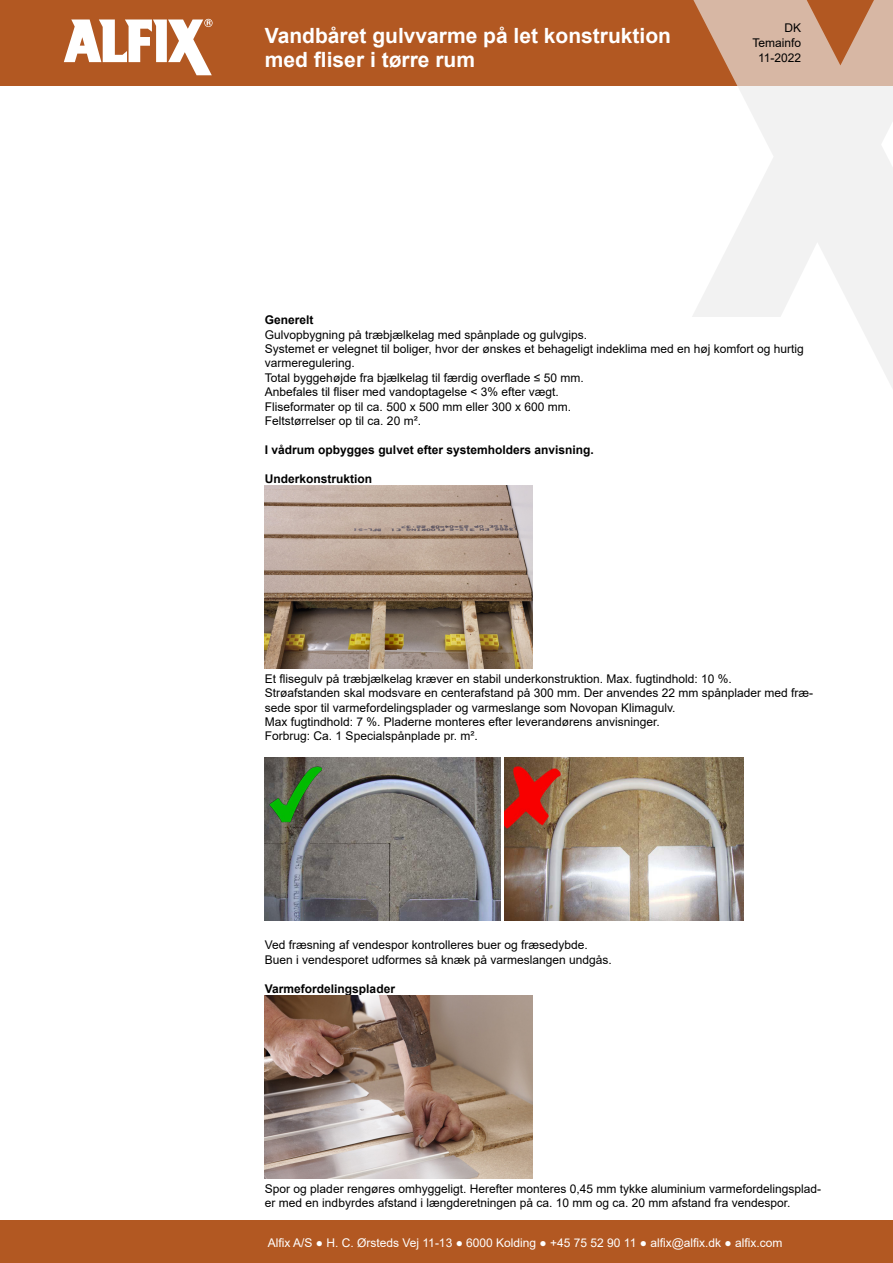
<style>
.page{position:relative;width:893px;height:1263px;background:#fff}
.page>*{position:absolute;margin:0;border:0;box-sizing:border-box;transform-origin:0 0}
.Brødtekst{font:700 21px/24px "Arial";color:#fff}
.Brødtekst-2{font:12px/14.4px "Arial";color:#000}
.Brødtekst-3{font:700 12px "Arial";color:#000}
.t1{font:12px "Arial";color:#fff}
</style>
<div class="page">
<div style="left:0;top:0;width:893px;height:85px;background:#b25822"></div>
<div style="left:0;top:1220px;width:893px;height:43px;background:#b25822"></div>
<svg style="left:691px;top:0;width:202px;height:388px"></svg>
<svg style="left:64px;top:19px;width:149px;height:56px"></svg>
<img style="left:265px;top:485px;width:268px;height:183px">
<img style="left:265px;top:758px;width:236px;height:162px">
<img style="left:505px;top:758px;width:238px;height:162px">
<img style="left:265px;top:995px;width:268px;height:183px">
<p class="Brødtekst" style="left:265px;top:24px;width:408px">Vandbåret gulvvarme på let konstruktion med fliser i tørre rum</p>
<p class="Brødtekst-2" style="left:785px;top:20px;width:18px">DK</p>
<p class="Brødtekst-2" style="left:753px;top:35px;width:50px">Temainfo</p>
<p class="Brødtekst-2" style="left:758px;top:50px;width:45px">11-2022</p>
<p class="Brødtekst-3" style="left:265px;top:311px;width:50px">Generelt</p>
<p class="Brødtekst-2" style="left:265px;top:327px;width:324px">Gulvopbygning på træbjælkelag med spånplade og gulvgips.</p>
<p class="Brødtekst-2" style="left:265px;top:341px;width:540px">Systemet er velegnet til boliger, hvor der ønskes et behageligt indeklima med en høj komfort og hurtig varmeregulering.</p>
<p class="Brødtekst-2" style="left:265px;top:370px;width:320px">Total byggehøjde fra bjælkelag til færdig overflade ≤ 50 mm.</p>
<p class="Brødtekst-2" style="left:265px;top:385px;width:295px">Anbefales til fliser med vandoptagelse &lt; 3% efter vægt.</p>
<p class="Brødtekst-2" style="left:265px;top:399px;width:308px">Fliseformater op til ca. 500 x 500 mm eller 300 x 600 mm.</p>
<p class="Brødtekst-2" style="left:265px;top:413px;width:158px">Feltstørrelser op til ca. 20 m².</p>
<p class="Brødtekst-3" style="left:265px;top:441px;width:330px">I vådrum opbygges gulvet efter systemholders anvisning.</p>
<p class="Brødtekst-3" style="left:265px;top:470px;width:109px">Underkonstruktion</p>
<p class="Brødtekst-2" style="left:265px;top:671px;width:468px">Et flisegulv på træbjælkelag kræver en stabil underkonstruktion. Max. fugtindhold: 10 %.</p>
<p class="Brødtekst-2" style="left:265px;top:686px;width:550px">Strøafstanden skal modsvare en centerafstand på 300 mm. Der anvendes 22 mm spånplader med fræ&shy;sede spor til varmefordelingsplader og varmeslange som Novopan Klimagulv.</p>
<p class="Brødtekst-2" style="left:265px;top:714px;width:396px">Max fugtindhold: 7 %. Pladerne monteres efter leverandørens anvisninger.</p>
<p class="Brødtekst-2" style="left:265px;top:729px;width:214px">Forbrug: Ca. 1 Specialspånplade pr. m².</p>
<p class="Brødtekst-2" style="left:265px;top:938px;width:324px">Ved fræsning af vendespor kontrolleres buer og fræsedybde.</p>
<p class="Brødtekst-2" style="left:265px;top:952px;width:348px">Buen i vendesporet udformes så knæk på varmeslangen undgås.</p>
<p class="Brødtekst-3" style="left:265px;top:980px;width:132px">Varmefordelingsplader</p>
<p class="Brødtekst-2" style="left:265px;top:1181px;width:558px">Spor og plader rengøres omhyggeligt. Herefter monteres 0,45 mm tykke aluminium varmefordelingsplad&shy;er med en indbyrdes afstand i længderetningen på ca. 10 mm og ca. 20 mm afstand fra vendespor.</p>
<p class="t1" style="left:268px;top:1234px;width:516px">Alfix A/S ● H. C. Ørsteds Vej 11-13 ● 6000 Kolding ● +45 75 52 90 11 ● alfix@alfix.dk ● alfix.com</p>
</div>
